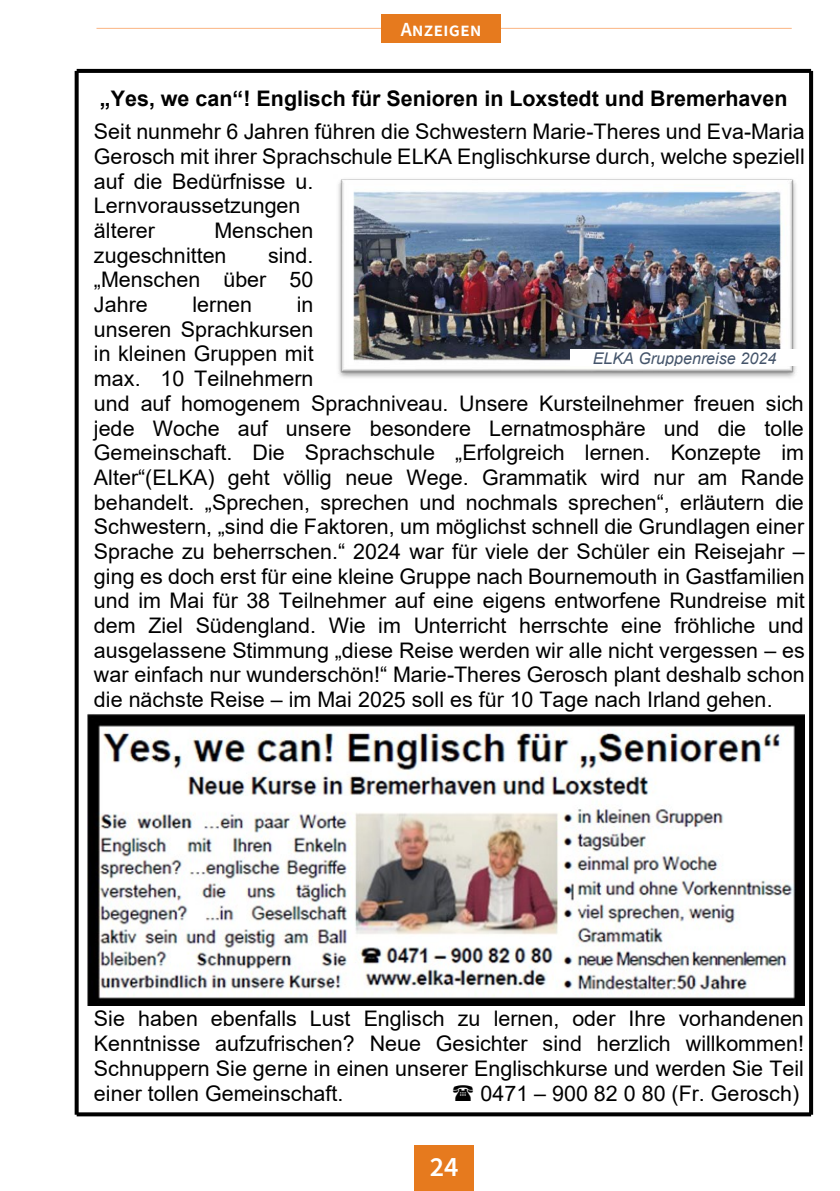
<style>
.page{position:relative;width:840px;height:1191px;background:#fff}
.page>*{position:absolute;margin:0;border:0;box-sizing:border-box;transform-origin:0 0}
.t1{font:600 28px "Source Sans Pro";color:#fff}
.t2{font:21.4px/24.6px "Arial";color:#000}
.t3{font:700 21.4px "Arial";color:#000}
.t4{font:600 20px "Source Sans Pro";color:#fff}
.t5{font:italic 16px "Arial";letter-spacing:.005em;color:#44546a}
</style>
<div class="page">
<div style="left:414px;top:1145px;width:59px;height:46px;background:#e67a1e"></div>
<hr style="left:96px;top:28px;width:695px;height:1px;background:#fbb482">
<div style="left:381px;top:14px;width:120px;height:29px;background:#e67a1e"></div>
<img style="left:338px;top:179px;width:458px;height:199px">
<div style="left:569px;top:349px;width:250px;height:16px;background:#fff"></div>
<img style="left:87px;top:714px;width:716px;height:292px">
<svg style="left:77px;top:69px;width:733px;height:4px;background:#040404"></svg>
<svg style="left:77px;top:1112px;width:733px;height:4px;background:#161616"></svg>
<svg style="left:75px;top:71px;width:4px;height:1043px;background:#141414"></svg>
<svg style="left:808px;top:71px;width:4px;height:1043px;fill:#000"></svg>
<p class="t4" style="left:400px;top:16px;width:82px">Anzeigen</p>
<p class="t4" style="left:410px;top:16px;width:81px">ktuelles</p>
<p class="t3" style="left:100px;top:84px;width:688px">„Yes, we can“! Englisch für Senioren in Loxstedt und Bremerhaven</p>
<p class="t2" style="left:94px;top:119px;width:712px">Seit nunmehr 6 Jahren führen die Schwestern Marie-Theres und Eva-Maria Gerosch mit ihrer Sprachschule ELKA Englischkurse durch, welche speziell auf die Bedürfnisse u.<br>Lernvoraussetzungen<br>älterer</p>
<p class="t2" style="left:94px;top:218px;width:221px;text-indent:120px">Menschen zugeschnitten</p>
<p class="t2" style="left:94px;top:243px;width:221px;text-align:justify;text-indent:174px">sind. „Menschen über 50<br>Jahre</p>
<p class="t2" style="left:94px;top:292px;width:712px;text-indent:203px">in<br>unseren Sprachkursen<br>in kleinen Gruppen mit<br>max. 10 Teilnehmern<br>und auf homogenem Sprachniveau. Unsere Kursteilnehmer freuen sich jede Woche auf unsere besondere Lernatmosphäre und die tolle Gemeinschaft. Die Sprachschule „Erfolgreich lernen. Konzepte im Alter“(ELKA) geht völlig neue Wege. Grammatik wird nur am Rande behandelt. „Sprechen, sprechen und nochmals sprechen“, erläutern die Schwestern, „sind die Faktoren, um möglichst schnell die Grundlagen einer Sprache zu beherrschen.“ 2024 war für viele der Schüler ein Reisejahr – ging es doch erst für eine kleine Gruppe nach Bournemouth in Gastfamilien und im Mai für 38 Teilnehmer auf eine eigens entworfene Rundreise mit dem Ziel Südengland. Wie im Unterricht herrschte eine fröhliche und ausgelassene Stimmung „diese Reise werden wir alle nicht vergessen – es war einfach nur wunderschön!“ Marie-Theres Gerosch plant deshalb schon die nächste Reise – im Mai 2025 soll es für 10 Tage nach Irland gehen.</p>
<p class="t2" style="left:192px;top:292px;width:61px">lernen</p>
<p class="t5" style="left:592px;top:348px;width:185px">ELKA Gruppenreise 2024</p>
<p class="t2" style="left:94px;top:1006px;width:711px;text-align:justify">Sie haben ebenfalls Lust Englisch zu lernen, oder Ihre vorhandenen Kenntnisse aufzufrischen? Neue Gesichter sind herzlich willkommen!<br>Schnuppern Sie gerne in einen unserer Englischkurse und werden Sie Teil einer tollen Gemeinschaft.</p>
<p class="t2" style="left:480px;top:1080px;width:320px">0471 – 900 82 0 80 (Fr. Gerosch)</p>
<h1 class="t1" style="left:429px;top:1148px;width:30px">24</h1>
</div>
